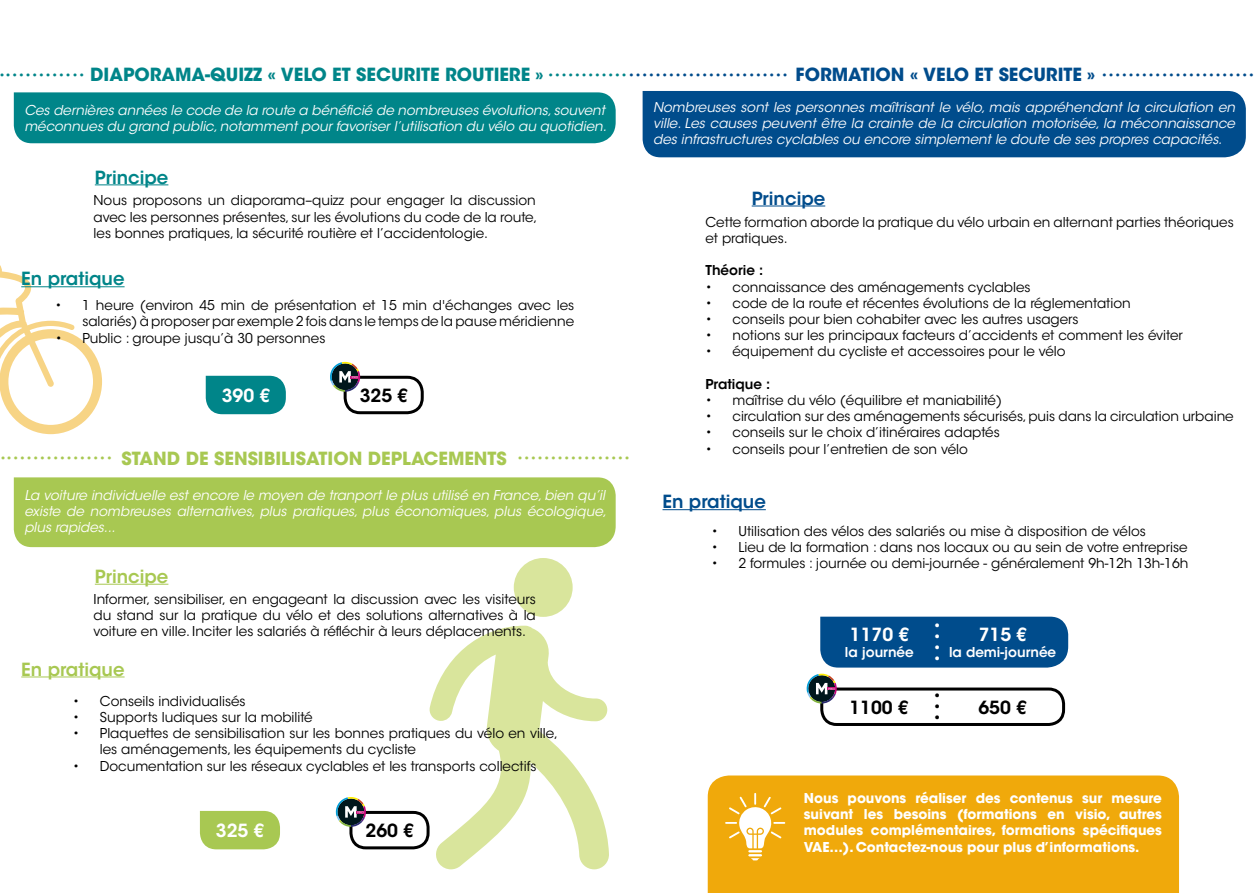
<style>
.page{position:relative;width:1259px;height:893px;background:#fff}
.page>*{position:absolute;margin:0;border:0;box-sizing:border-box;transform-origin:0 0}
.t1{font:700 18px "ITC Avant Garde Std";color:#008589}
.t2{font:600 18px "ITC Avant Garde Std";color:#a8c852}
.t3{font:600 18px "ITC Avant Garde Std";color:#008589}
.t4{font:600 18px "ITC Avant Garde Std";color:#004c8c}
.t5{font:600 18px "ITC Avant Garde Std";color:#000}
.t6{font:600 18px "ITC Avant Garde Std";color:#fff}
.t7{font:13.5px/16.2px "ITC Avant Garde Std";color:#000;text-align:justify}
.t8{font:italic 13.5px/16.2px "ITC Avant Garde Std";color:#fff;text-align:justify}
.t9{font:700 13.5px/16.2px "ITC Avant Garde Std";color:#fff;text-align:justify}
.t10{font:13.5px "ITC Avant Garde Std";color:#004c8c}
.t11{font:13.5px "ITC Avant Garde Std";color:#a8c852}
.t12{font:600 13.5px "ITC Avant Garde Std";color:#fff}
.t13{font:600 13.5px "ITC Avant Garde Std";color:#000}
.t14{font:13.5px "Times";color:#fff}
.t15{font:13.5px "Times";color:#000}
.s1{font-weight:400;font-size:13.5px}
.s2{font-weight:700;font-size:18px}
</style>
<div class="page">
<svg style="left:0;top:265px;width:102px;height:169px"></svg>
<div style="left:514px;top:558px;width:58px;height:59px;background:#d9e59c;border-radius:50%"></div>
<hr style="left:21px;top:676px;width:104px;height:1px;background:#a8c852">
<hr style="left:21px;top:286px;width:104px;height:1px;background:#008589">
<div style="left:14px;top:92px;width:601px;height:51px;background:#008589"></div>
<hr style="left:95px;top:184px;width:73px;height:1px;background:#008589">
<div style="left:14px;top:477px;width:601px;height:70px;background:#a8c852"></div>
<hr style="left:95px;top:584px;width:73px;height:1px;background:#a8c852">
<hr style="left:751px;top:206px;width:74px;height:1px;background:#004c8c">
<hr style="left:662px;top:509px;width:104px;height:1px;background:#004c8c">
<div style="left:642px;top:91px;width:603px;height:66px;background:#004c8c"></div>
<div style="left:708px;top:775px;width:471px;height:118px;background:#f0a90b"></div>
<div style="left:820px;top:617px;width:248px;height:51px;background:#004c8c"></div>
<svg style="left:725px;top:793px;width:60px;height:67px"></svg>
<div style="left:206px;top:376px;width:80px;height:38px;background:#008589"></div>
<svg style="left:330px;top:362px;width:94px;height:53px"></svg>
<div style="left:200px;top:811px;width:80px;height:38px;background:#a8c852"></div>
<svg style="left:336px;top:626px;width:273px;height:243px"></svg>
<svg style="left:806px;top:674px;width:260px;height:52px"></svg>
<h1 class="t1" style="left:-2px;top:63px;width:631px"><span class="s1">•••••••••••••</span> DIAPORAMA-QUIZZ « VELO ET SECURITE ROUTIERE » <span class="s1">••••••••••••</span></h1>
<p class="t10" style="left:628px;top:66px;width:628px">•••••••••••••••••••••••• <span class="s2">FORMATION « VELO ET SECURITE »</span> •••••••••••••••••••••••</p>
<p class="t8" style="left:24px;top:102px;width:584px">Ces dernières années le code de la route a bénéficié de nombreuses évolutions, souvent méconnues du grand public, notamment pour favoriser l’utilisation du vélo au quotidien.</p>
<h1 class="t3" style="left:95px;top:166px;width:75px">Principe</h1>
<p class="t7" style="left:94px;top:193px;width:445px">Nous proposons un diaporama–quizz pour engager la discussion avec les personnes présentes, sur les évolutions du code de la route, les bonnes pratiques, la sécurité routière et l’accidentologie.</p>
<h1 class="t3" style="left:21px;top:267px;width:105px">En pratique</h1>
<p class="t7" style="left:55px;top:297px;width:520px;text-align:right">• 1 heure (environ 45 min de présentation et 15 min d'échanges avec les salariés) à proposer par exemple 2 fois dans le temps de la pause méridienne</p>
<p class="t7" style="left:55px;top:330px;width:272px">• Public : groupe jusqu’à 30 personnes</p>
<h1 class="t6" style="left:222px;top:384px;width:50px">390 €</h1>
<h1 class="t5" style="left:360px;top:384px;width:50px">325 €</h1>
<p class="t11" style="left:-1px;top:450px;width:633px">••••••••••••••••• <span class="s2">STAND DE SENSIBILISATION DEPLACEMENTS</span> •••••••••••••••••</p>
<p class="t8" style="left:24px;top:487px;width:584px">La voiture individuelle est encore le moyen de tranport le plus utilisé en France, bien qu’il existe de nombreuses alternatives, plus pratiques, plus économiques, plus écologique, plus rapides...</p>
<h1 class="t2" style="left:95px;top:565px;width:75px">Principe</h1>
<p class="t7" style="left:94px;top:591px;width:444px">Informer, sensibiliser, en engageant la discussion avec les visiteurs du stand sur la pratique du vélo et des solutions alternatives à la voiture en ville. Inciter les salariés à réfléchir à leurs déplacements.</p>
<h1 class="t2" style="left:21px;top:658px;width:105px">En pratique</h1>
<p class="t7" style="left:73px;top:693px;width:174px">• Conseils individualisés</p>
<p class="t7" style="left:73px;top:709px;width:241px">• Supports ludiques sur la mobilité</p>
<p class="t7" style="left:100px;top:725px;width:460px;text-indent:-27px">• Plaquettes de sensibilisation sur les bonnes pratiques du vélo en ville, les aménagements, les équipements du cycliste</p>
<p class="t7" style="left:73px;top:758px;width:465px">• Documentation sur les réseaux cyclables et les transports collectifs</p>
<h1 class="t6" style="left:216px;top:819px;width:50px">325 €</h1>
<h1 class="t5" style="left:365px;top:819px;width:50px">260 €</h1>
<p class="t8" style="left:653px;top:99px;width:583px">Nombreuses sont les personnes maîtrisant le vélo, mais appréhendant la circulation en ville. Les causes peuvent être la crainte de la circulation motorisée, la méconnaissance des infrastructures cyclables ou encore simplement le doute de ses propres capacités.</p>
<h1 class="t4" style="left:751px;top:187px;width:75px">Principe</h1>
<p class="t7" style="left:705px;top:214px;width:530px">Cette formation aborde la pratique du vélo urbain en alternant parties théoriques et pratiques.</p>
<p class="t13" style="left:705px;top:262px;width:59px">Théorie :</p>
<p class="t7" style="left:705px;top:279px;width:327px">• connaissance des aménagements cyclables</p>
<p class="t7" style="left:705px;top:295px;width:427px">• code de la route et récentes évolutions de la réglementation</p>
<p class="t7" style="left:705px;top:311px;width:375px">• conseils pour bien cohabiter avec les autres usagers</p>
<p class="t7" style="left:705px;top:327px;width:479px">• notions sur les principaux facteurs d’accidents et comment les éviter</p>
<p class="t7" style="left:705px;top:344px;width:361px">• équipement du cycliste et accessoires pour le vélo</p>
<p class="t13" style="left:705px;top:375px;width:66px">Pratique :</p>
<p class="t7" style="left:705px;top:392px;width:298px">• maîtrise du vélo (équilibre et maniabilité)</p>
<p class="t7" style="left:705px;top:408px;width:530px">• circulation sur des aménagements sécurisés,puis dans la circulation urbaine</p>
<p class="t7" style="left:705px;top:425px;width:296px">• conseils sur le choix d’itinéraires adaptés</p>
<p class="t7" style="left:705px;top:441px;width:264px">• conseils pour l’entretien de son vélo</p>
<h1 class="t4" style="left:662px;top:490px;width:105px">En pratique</h1>
<p class="t7" style="left:711px;top:523px;width:436px">• Utilisation des vélos des salariés ou mise à disposition de vélos</p>
<p class="t7" style="left:711px;top:539px;width:477px">• Lieu de la formation : dans nos locaux ou au sein de votre entreprise</p>
<p class="t7" style="left:711px;top:555px;width:478px">• 2 formules : journée ou demi-journée - généralement 9h-12h 13h-16h</p>
<h1 class="t6" style="left:850px;top:623px;width:60px">1170 €</h1>
<p class="t12" style="left:845px;top:643px;width:71px">la journée</p>
<p class="t14" style="left:950px;top:623px;width:39px;rotate:90deg">••••</p>
<h1 class="t6" style="left:978px;top:623px;width:50px">715 €</h1>
<p class="t12" style="left:949px;top:643px;width:109px">la demi-journée</p>
<p class="t15" style="left:950px;top:693px;width:28px;rotate:90deg">•••</p>
<h1 class="t5" style="left:849px;top:696px;width:60px">1100 €</h1>
<h1 class="t5" style="left:978px;top:696px;width:50px">650 €</h1>
<p class="t9" style="left:804px;top:790px;width:360px">Nous pouvons réaliser des contenus sur mesure suivant les besoins (formations en visio, autres modules complémentaires, formations spécifiques VAE…). Contactez-nous pour plus d’informations.</p>
</div>
